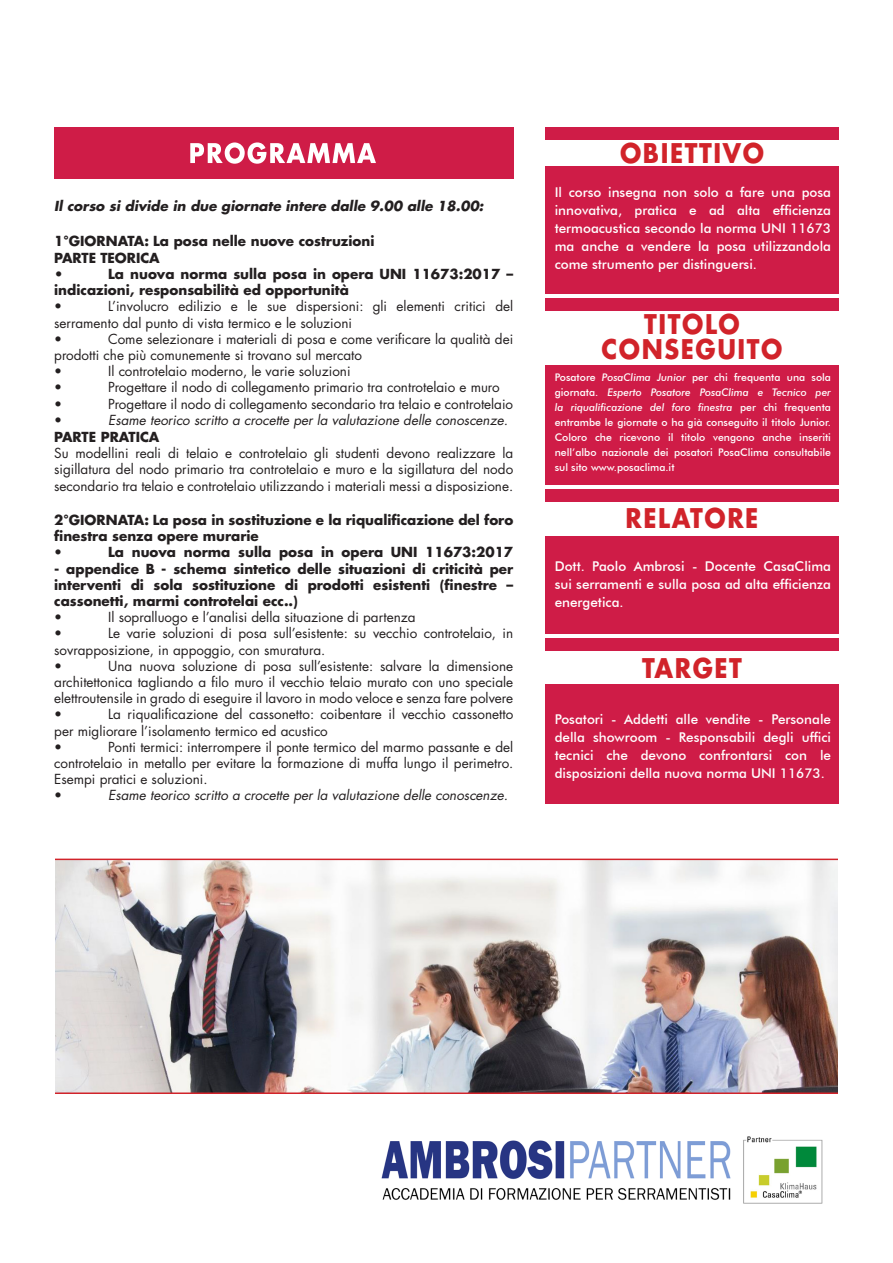
<style>
.page{position:relative;width:893px;height:1263px;background:#fff}
.page>*{position:absolute;margin:0;border:0;box-sizing:border-box;transform-origin:0 0}
.t1{font:700 26.4px "Futura";letter-spacing:.065em;color:#d1232a;scale:.91 1}
.t2{font:13.5px/16.2px "Futura LT Pro";color:#231f20}
.t3{font:700 13.5px/16.2px "Futura LT Pro";color:#231f20}
.t4{font:500 13.5px/18px "Futura BT";color:#fff;text-align:justify}
.t5{font:italic 13.5px "Futura LT Pro";color:#231f20}
.t6{font:italic 700 13.5px "Futura LT Pro";color:#231f20}
.t7{font:500 10.5px/15px "Futura BT";color:#fff;text-align:justify}
.s1{font-style:italic}
</style>
<div class="page">
<img style="left:55px;top:860px;width:783px;height:232px">
<div style="left:54px;top:128px;width:459px;height:51px;background:#cf1c47"></div>
<svg style="left:190px;top:142px;width:186px;height:22px"></svg>
<div style="left:545px;top:128px;width:293px;height:12px;background:#cf1c47"></div>
<img style="left:381px;top:1140px;width:350px;height:60px">
<img style="left:743px;top:1136px;width:80px;height:68px">
<div style="left:545px;top:166px;width:293px;height:127px;background:#cf1c47"></div>
<div style="left:545px;top:298px;width:293px;height:12px;background:#cf1c47"></div>
<div style="left:545px;top:536px;width:293px;height:97px;background:#cf1c47"></div>
<div style="left:545px;top:638px;width:293px;height:12px;background:#cf1c47"></div>
<div style="left:545px;top:685px;width:293px;height:119px;background:#cf1c47"></div>
<div style="left:545px;top:489px;width:293px;height:12px;background:#cf1c47"></div>
<div style="left:545px;top:365px;width:293px;height:119px;background:#cf1c47"></div>
<hr style="left:0;top:859px;width:893px;height:1px;background:#d1232a">
<hr style="left:0;top:1092px;width:893px;height:2px;background:#d1232a">
<div style="left:839px;top:827px;width:54px;height:318px;background:#fff"></div>
<div style="left:0;top:842px;width:54px;height:275px;background:#fff"></div>
<p class="t6" style="left:54px;top:196px;width:431px">Il corso si divide in due giornate intere dalle 9.00 alle 18.00:</p>
<p class="t3" style="left:54px;top:232px;width:322px">1°GIORNATA: La posa nelle nuove costruzioni</p>
<p class="t3" style="left:54px;top:249px;width:107px">PARTE TEORICA</p>
<p class="t3" style="left:54px;top:265px;width:11px">•</p>
<p class="t3" style="left:54px;top:265px;width:461px;text-indent:54px">La nuova norma sulla posa in opera UNI 11673:2017 – indicazioni, responsabilità ed opportunità</p>
<p class="t2" style="left:54px;top:298px;width:9px">•</p>
<p class="t2" style="left:54px;top:298px;width:461px;text-indent:54px">L’involucro edilizio e le sue dispersioni: gli elementi critici del serramento dal punto di vista termico e le soluzioni</p>
<p class="t2" style="left:54px;top:331px;width:9px">•</p>
<p class="t2" style="left:54px;top:331px;width:460px;text-indent:54px">Come selezionare i materiali di posa e come verificare la qualità dei prodotti che più comunemente si trovano sul mercato</p>
<p class="t2" style="left:54px;top:363px;width:9px">•</p>
<p class="t2" style="left:108px;top:363px;width:244px">Il controtelaio moderno, le varie soluzioni</p>
<p class="t2" style="left:54px;top:379px;width:9px">•</p>
<p class="t2" style="left:108px;top:379px;width:393px">Progettare il nodo di collegamento primario tra controtelaio e muro</p>
<p class="t2" style="left:54px;top:395px;width:9px">•</p>
<p class="t2" style="left:108px;top:395px;width:406px">Progettare il nodo di collegamento secondario tra telaio e controtelaio</p>
<p class="t2" style="left:54px;top:412px;width:9px">•</p>
<p class="t5" style="left:108px;top:411px;width:401px">Esame teorico scritto a crocette per la valutazione delle conoscenze.</p>
<p class="t3" style="left:54px;top:428px;width:107px">PARTE PRATICA</p>
<p class="t2" style="left:54px;top:445px;width:461px;text-align:justify">Su modellini reali di telaio e controtelaio gli studenti devono realizzare la sigillatura del nodo primario tra controtelaio e muro e la sigillatura del nodo secondario tra telaio e controtelaio utilizzando i materiali messi a disposizione.</p>
<p class="t3" style="left:54px;top:511px;width:461px">2°GIORNATA: La posa in sostituzione e la riqualificazione del foro finestra senza opere murarie</p>
<p class="t2" style="left:54px;top:544px;width:9px">•</p>
<p class="t3" style="left:108px;top:544px;width:406px">La nuova norma sulla posa in opera UNI 11673:2017</p>
<p class="t3" style="left:54px;top:560px;width:461px;text-align:justify">- appendice B - schema sintetico delle situazioni di criticità per interventi di sola sostituzione di prodotti esistenti (finestre – cassonetti, marmi controtelai ecc..)</p>
<p class="t2" style="left:54px;top:609px;width:9px">•</p>
<p class="t2" style="left:108px;top:609px;width:309px">Il sopralluogo e l’analisi della situazione di partenza</p>
<p class="t2" style="left:54px;top:625px;width:9px">•</p>
<p class="t2" style="left:54px;top:625px;width:460px;text-indent:54px">Le varie soluzioni di posa sull’esistente: su vecchio controtelaio, in sovrapposizione, in appoggio, con smuratura.</p>
<p class="t2" style="left:54px;top:657px;width:9px">•</p>
<p class="t2" style="left:54px;top:657px;width:460px;text-align:justify;text-indent:54px">Una nuova soluzione di posa sull’esistente: salvare la dimensione architettonica tagliando a filo muro il vecchio telaio murato con uno speciale elettroutensile in grado di eseguire il lavoro in modo veloce e senza fare polvere</p>
<p class="t2" style="left:54px;top:706px;width:9px">•</p>
<p class="t2" style="left:54px;top:706px;width:461px;text-indent:54px">La riqualificazione del cassonetto: coibentare il vecchio cassonetto per migliorare l’isolamento termico ed acustico</p>
<p class="t2" style="left:54px;top:738px;width:9px">•</p>
<p class="t2" style="left:54px;top:738px;width:461px;text-align:justify;text-indent:54px">Ponti termici: interrompere il ponte termico del marmo passante e del controtelaio in metallo per evitare la formazione di muffa lungo il perimetro.<br>Esempi pratici e soluzioni.</p>
<p class="t2" style="left:54px;top:787px;width:9px">•</p>
<p class="t5" style="left:108px;top:786px;width:401px">Esame teorico scritto a crocette per la valutazione delle conoscenze.</p>
<p class="t1" style="left:620px;top:135px;width:160px">OBIETTIVO</p>
<p class="t4" style="left:555px;top:183px;width:278px">Il corso insegna non solo a fare una posa innovativa, pratica e ad alta efficienza termoacustica secondo la norma UNI 11673 ma anche a vendere la posa utilizzandola come strumento per distinguersi.</p>
<p class="t1" style="left:644px;top:306px;width:107px">TITOLO</p>
<p class="t1" style="left:601px;top:332px;width:200px">CONSEGUITO</p>
<p class="t7" style="left:555px;top:370px;width:278px">Posatore <span class="s1">PosaClima Junior</span> per chi frequenta una sola giornata. <span class="s1">Esperto Posatore PosaClima e Tecnico per la riqualificazione del foro finestra</span> per chi frequenta entrambe le giornate o ha già conseguito il titolo Junior.<br>Coloro che ricevono il titolo vengono anche inseriti nell’albo nazionale dei posatori PosaClima consultabile sul sito www.posaclima.it</p>
<p class="t1" style="left:626px;top:501px;width:147px">RELATORE</p>
<p class="t4" style="left:555px;top:557px;width:278px">Dott. Paolo Ambrosi - Docente CasaClima sui serramenti e sulla posa ad alta efficienza energetica.</p>
<p class="t1" style="left:642px;top:651px;width:111px">TARGET</p>
<p class="t4" style="left:555px;top:710px;width:278px">Posatori - Addetti alle vendite - Personale della showroom - Responsabili degli uffici tecnici che devono confrontarsi con le disposizioni della nuova norma UNI 11673.</p>
</div>
